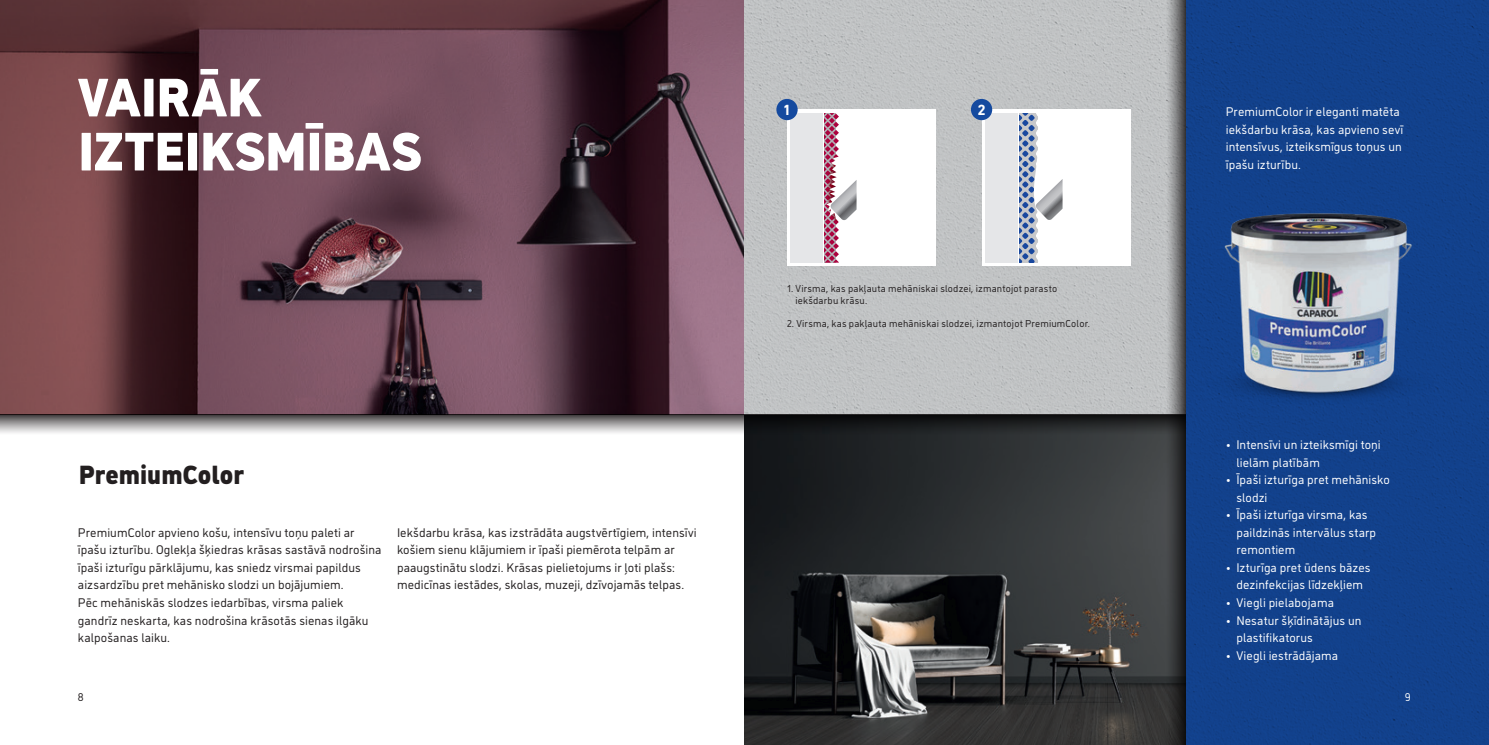
<style>
.page{position:relative;width:1489px;height:745px;background:#fff}
.page>*{position:absolute;margin:0;border:0;box-sizing:border-box;transform-origin:0 0}
.t1{font:900 54px/54px "CAP Elephant";letter-spacing:-.01em;color:#fff}
.t2{font:900 26.25px "CAP Elephant";color:#231f20}
.t3{font:700 15px "DIN Next LT Pro";color:#fff}
.t4{font:12.5px/17.5px "CAP Elephant";letter-spacing:.005em;color:#231f20}
.t5{font:12.5px/17.5px "CAP Elephant";letter-spacing:.005em;color:#fff}
.t6{font:11.25px "CAP Elephant";color:#231f20}
.t7{font:11.25px "CAP Elephant";color:#fff}
.t8{font:10px/12px "CAP Elephant";letter-spacing:.015em;color:#231f20}
</style>
<div class="page">
<img style="left:0;top:0;width:744px;height:414px">
<svg style="left:744px;top:435px;width:420px;height:309px;background:#333536"></svg>
<div style="left:1185px;top:0;width:303px;height:744px;background:#12418c"></div>
<div style="left:744px;top:0;width:441px;height:414px;background:#c1c3c4"></div>
<div style="left:981px;top:109px;width:149px;height:157px;background:#fff"></div>
<svg style="left:985px;top:113px;width:78px;height:149px"></svg>
<hr style="left:1017px;top:113px;width:1px;height:149px;background:#fff">
<div style="left:787px;top:109px;width:148px;height:157px;background:#fff"></div>
<svg style="left:790px;top:113px;width:67px;height:149px"></svg>
<hr style="left:822px;top:113px;width:1px;height:149px;background:#fff">
<div style="left:776px;top:99px;width:21px;height:21px;background:#154a9f;border-radius:50%"></div>
<div style="left:970px;top:99px;width:22px;height:21px;background:#154a9f;border-radius:50%"></div>
<svg style="left:0;top:414px;width:1164px;height:21px;background:#727272"></svg>
<svg style="left:1164px;top:0;width:21px;height:744px"></svg>
<img style="left:1189px;top:155px;width:260px;height:259px">
<h1 class="t1" style="left:78px;top:71px;width:346px">VAIRĀK<br>IZTEIKSMĪBAS</h1>
<h2 class="t2" style="left:79px;top:459px;width:167px">PremiumColor</h2>
<p class="t4" style="left:78px;top:523px;width:305px">PremiumColor apvieno košu, intensīvu toņu paleti ar īpašu izturību. Oglekļa šķiedras krāsas sastāvā nodrošina īpaši izturīgu pārklājumu, kas sniedz virsmai papildus aizsardzību pret mehānisko slodzi un bojājumiem.<br>Pēc mehāniskās slodzes iedarbības, virsma paliek gandrīz neskarta, kas nodrošina krāsotās sienas ilgāku kalpošanas laiku.</p>
<p class="t4" style="left:397px;top:523px;width:301px">Iekšdarbu krāsa, kas izstrādāta augstvērtīgiem, intensīvi košiem sienu klājumiem ir īpaši piemērota telpām ar paaugstinātu slodzi. Krāsas pielietojums ir ļoti plašs: medicīnas iestādes, skolas, muzeji, dzīvojamās telpas.</p>
<p class="t3" style="left:782px;top:101px;width:10px">1</p>
<p class="t3" style="left:977px;top:101px;width:10px">2</p>
<p class="t8" style="left:795px;top:282px;width:263px;text-indent:-8px">1. Virsma, kas pakļauta mehāniskai slodzei, izmantojot parasto iekšdarbu krāsu.</p>
<p class="t8" style="left:787px;top:317px;width:304px">2. Virsma, kas pakļauta mehāniskai slodzei, izmantojot PremiumColor.</p>
<p class="t5" style="left:1225px;top:103px;width:179px">PremiumColor ir eleganti matēta iekšdarbu krāsa, kas apvieno sevī intensīvus, izteiksmīgus toņus un īpašu izturību.</p>
<p class="t5" style="left:1236px;top:436px;width:146px;text-indent:-11px">• Intensīvi un izteiksmīgi toņi lielām platībām</p>
<p class="t5" style="left:1236px;top:471px;width:155px;text-indent:-11px">• Īpaši izturīga pret mehānisko slodzi</p>
<p class="t5" style="left:1236px;top:506px;width:141px;text-indent:-11px">• Īpaši izturīga virsma, kas paildzinās intervālus starp remontiem</p>
<p class="t5" style="left:1225px;top:558px;width:146px;text-align:center">• Izturīga pret ūdens bāzes dezinfekcijas līdzekļiem</p>
<p class="t5" style="left:1225px;top:593px;width:110px">• Viegli pielabojama</p>
<p class="t5" style="left:1236px;top:611px;width:126px;text-indent:-11px">• Nesatur šķīdinātājus un plastifikatorus</p>
<p class="t5" style="left:1225px;top:646px;width:114px">• Viegli iestrādājama</p>
<p class="t6" style="left:78px;top:690px;width:7px">8</p>
<p class="t7" style="left:1404px;top:690px;width:8px">9</p>
</div>
